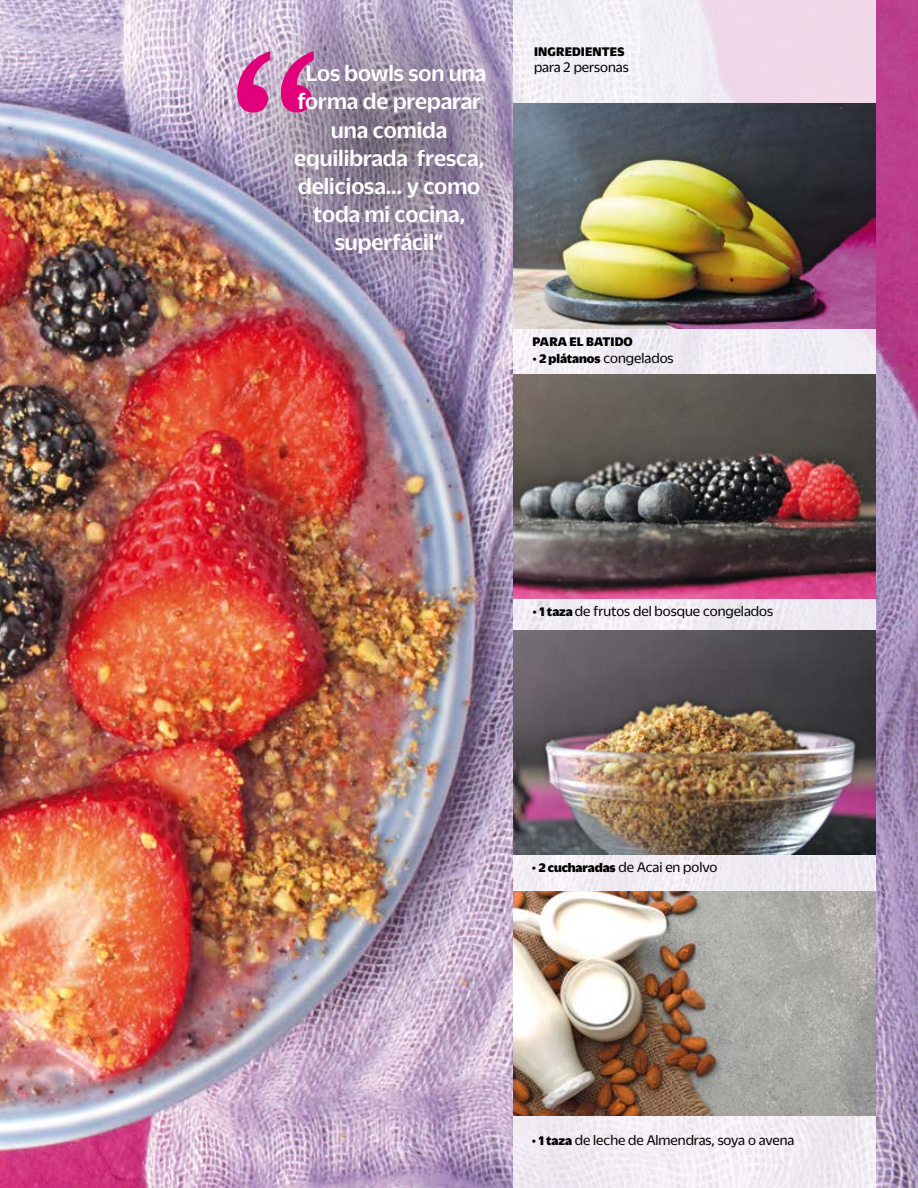
<style>
.page{position:relative;width:918px;height:1188px;background:#fff}
.page>*{position:absolute;margin:0;border:0;box-sizing:border-box;transform-origin:0 0}
.t1{font:500 24px/28.2px "Duplicate Sans";color:#fff;text-align:center}
.t2{font:15px "Duplicate Sans";color:#000}
.t3{font:900 13.5px "Duplicate Sans";letter-spacing:.01em;color:#000}
.s1{font-size:13.5px}
.s2{font-weight:900;font-size:13.5px}
</style>
<div class="page">
<img style="left:0;top:0;width:918px;height:1188px">
<svg style="left:513px;top:0;width:362px;height:1188px;fill:#f1ebf3"></svg>
<img style="left:513px;top:104px;width:362px;height:224px">
<img style="left:513px;top:374px;width:362px;height:225px">
<img style="left:513px;top:630px;width:362px;height:225px">
<img style="left:513px;top:891px;width:362px;height:225px">
<img style="left:230px;top:0;width:306px;height:297px">
<svg style="left:237px;top:51px;width:77px;height:62px;background:#d25ea4"></svg>
<h1 class="t1" style="left:294px;top:57px;width:194px">Los bowls son una forma de preparar una comida equilibrada fresca, deliciosa… y como toda mi cocina, superfácil”</h1>
<p class="t3" style="left:534px;top:42px;width:92px">INGREDIENTES</p>
<p class="t2" style="left:534px;top:58px;width:96px">para 2 personas</p>
<p class="t3" style="left:533px;top:332px;width:102px">PARA EL BATIDO</p>
<p class="t2" style="left:532px;top:348px;width:143px"><span class="s1">•</span> <span class="s2">2 plátanos</span> congelados</p>
<p class="t2" style="left:532px;top:601px;width:242px"><span class="s1">•</span> <span class="s2">1 taza</span> de frutos del bosque congelados</p>
<p class="t2" style="left:532px;top:858px;width:187px"><span class="s1">•</span> <span class="s2">2 cucharadas</span> de Acai en polvo</p>
<p class="t2" style="left:532px;top:1130px;width:264px"><span class="s1">•</span> <span class="s2">1 taza</span> de leche de Almendras, soya o avena</p>
</div>
